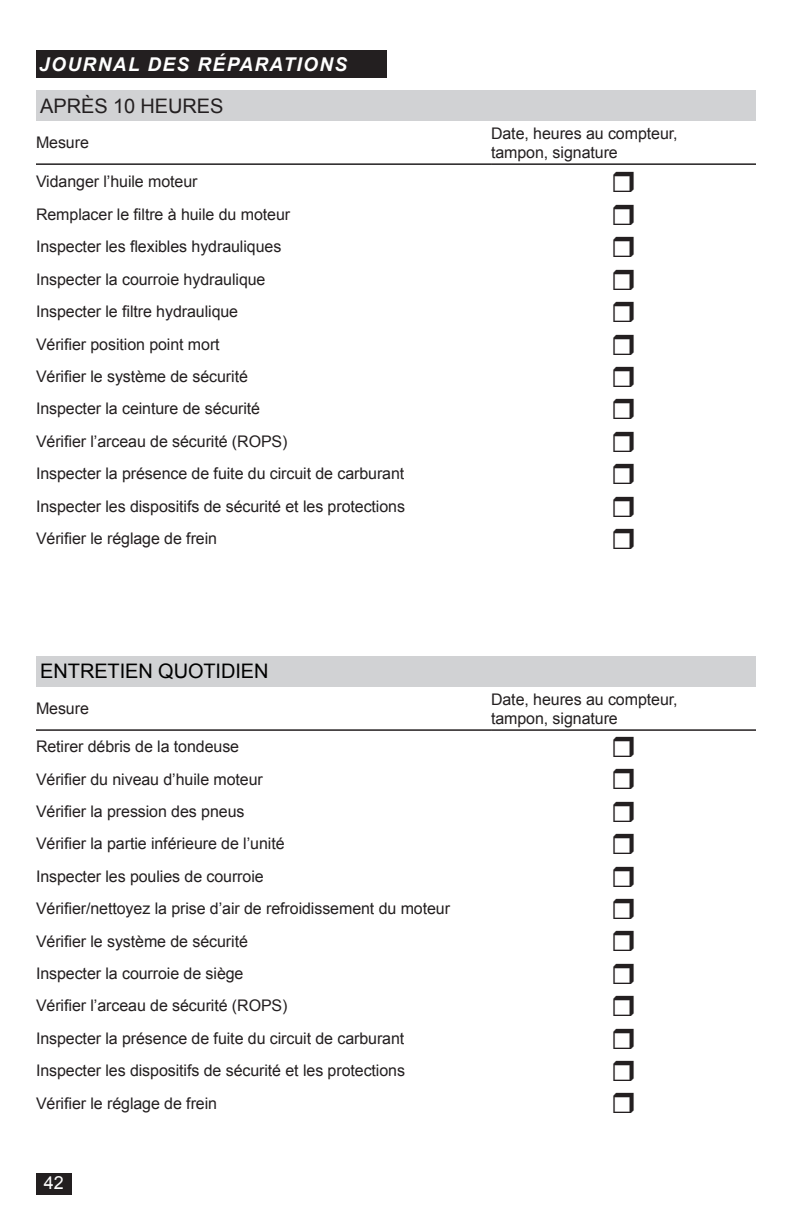
<style>
.page{position:relative;width:792px;height:1224px;background:#fff}
.page>*{position:absolute;margin:0;border:0;box-sizing:border-box;transform-origin:0 0}
.Head_10A_FR{font:20px "Arial";letter-spacing:-.005em;color:#000}
.Head_10A_FR-2{font:20px "Arial";letter-spacing:-.005em;color:#231f20}
.t1{font:italic 700 19px "Arial";letter-spacing:.075em;color:#fff}
.t2{font:18px "Arial";color:#fff}
.Body_Text_FR{font:16px/19.2px "Arial";letter-spacing:-.005em;color:#231f20}
</style>
<div class="page">
<div style="left:36px;top:1174px;width:35px;height:21px;background:#231f20"></div>
<div style="left:36px;top:50px;width:351px;height:28px;background:#231f20"></div>
<div style="left:36px;top:90px;width:720px;height:31px;background:#d1d2d4"></div>
<hr style="left:36px;top:163px;width:455px;height:2px;background:#231f20">
<hr style="left:491px;top:163px;width:265px;height:2px;background:#231f20">
<div style="left:36px;top:656px;width:720px;height:30px;background:#d1d2d4"></div>
<hr style="left:36px;top:729px;width:455px;height:2px;background:#231f20">
<hr style="left:491px;top:729px;width:265px;height:2px;background:#231f20">
<p class="t1" style="left:39px;top:52px;width:309px">JOURNAL DES RÉPARATIONS</p>
<p class="Head_10A_FR-2" style="left:40px;top:92px;width:185px">APRÈS 10 HEURES</p>
<p class="Body_Text_FR" style="left:36px;top:133px;width:54px">Mesure</p>
<p class="Body_Text_FR" style="left:491px;top:124px;width:188px">Date, heures au compteur, tampon, signature</p>
<p class="Body_Text_FR" style="left:36px;top:172px;width:163px">Vidanger l’huile moteur</p>
<p class="Body_Text_FR" style="left:36px;top:205px;width:256px">Remplacer le filtre à huile du moteur</p>
<p class="Body_Text_FR" style="left:36px;top:237px;width:247px">Inspecter les flexibles hydrauliques</p>
<p class="Body_Text_FR" style="left:36px;top:270px;width:231px">Inspecter la courroie hydraulique</p>
<p class="Body_Text_FR" style="left:36px;top:302px;width:204px">Inspecter le filtre hydraulique</p>
<p class="Body_Text_FR" style="left:36px;top:335px;width:185px">Vérifier position point mort</p>
<p class="Body_Text_FR" style="left:36px;top:367px;width:213px">Vérifier le système de sécurité</p>
<p class="Body_Text_FR" style="left:36px;top:399px;width:226px">Inspecter la ceinture de sécurité</p>
<p class="Body_Text_FR" style="left:36px;top:432px;width:253px">Vérifier l’arceau de sécurité (ROPS)</p>
<p class="Body_Text_FR" style="left:36px;top:464px;width:370px">Inspecter la présence de fuite du circuit de carburant</p>
<p class="Body_Text_FR" style="left:36px;top:497px;width:371px">Inspecter les dispositifs de sécurité et les protections</p>
<p class="Body_Text_FR" style="left:36px;top:529px;width:183px">Vérifier le réglage de frein</p>
<p class="Head_10A_FR" style="left:40px;top:658px;width:230px">ENTRETIEN QUOTIDIEN</p>
<p class="Body_Text_FR" style="left:36px;top:699px;width:54px">Mesure</p>
<p class="Body_Text_FR" style="left:491px;top:689px;width:188px">Date, heures au compteur, tampon, signature</p>
<p class="Body_Text_FR" style="left:36px;top:737px;width:205px">Retirer débris de la tondeuse</p>
<p class="Body_Text_FR" style="left:36px;top:769px;width:228px">Vérifier du niveau d’huile moteur</p>
<p class="Body_Text_FR" style="left:36px;top:802px;width:210px">Vérifier la pression des pneus</p>
<p class="Body_Text_FR" style="left:36px;top:834px;width:250px">Vérifier la partie inférieure de l’unité</p>
<p class="Body_Text_FR" style="left:36px;top:867px;width:229px">Inspecter les poulies de courroie</p>
<p class="Body_Text_FR" style="left:36px;top:899px;width:416px">Vérifier/nettoyez la prise d’air de refroidissement du moteur</p>
<p class="Body_Text_FR" style="left:36px;top:931px;width:213px">Vérifier le système de sécurité</p>
<p class="Body_Text_FR" style="left:36px;top:964px;width:209px">Inspecter la courroie de siège</p>
<p class="Body_Text_FR" style="left:36px;top:996px;width:253px">Vérifier l’arceau de sécurité (ROPS)</p>
<p class="Body_Text_FR" style="left:36px;top:1029px;width:370px">Inspecter la présence de fuite du circuit de carburant</p>
<p class="Body_Text_FR" style="left:36px;top:1061px;width:371px">Inspecter les dispositifs de sécurité et les protections</p>
<p class="Body_Text_FR" style="left:36px;top:1093px;width:183px">Vérifier le réglage de frein</p>
<p class="t2" style="left:44px;top:1171px;width:22px">42</p>
</div>
